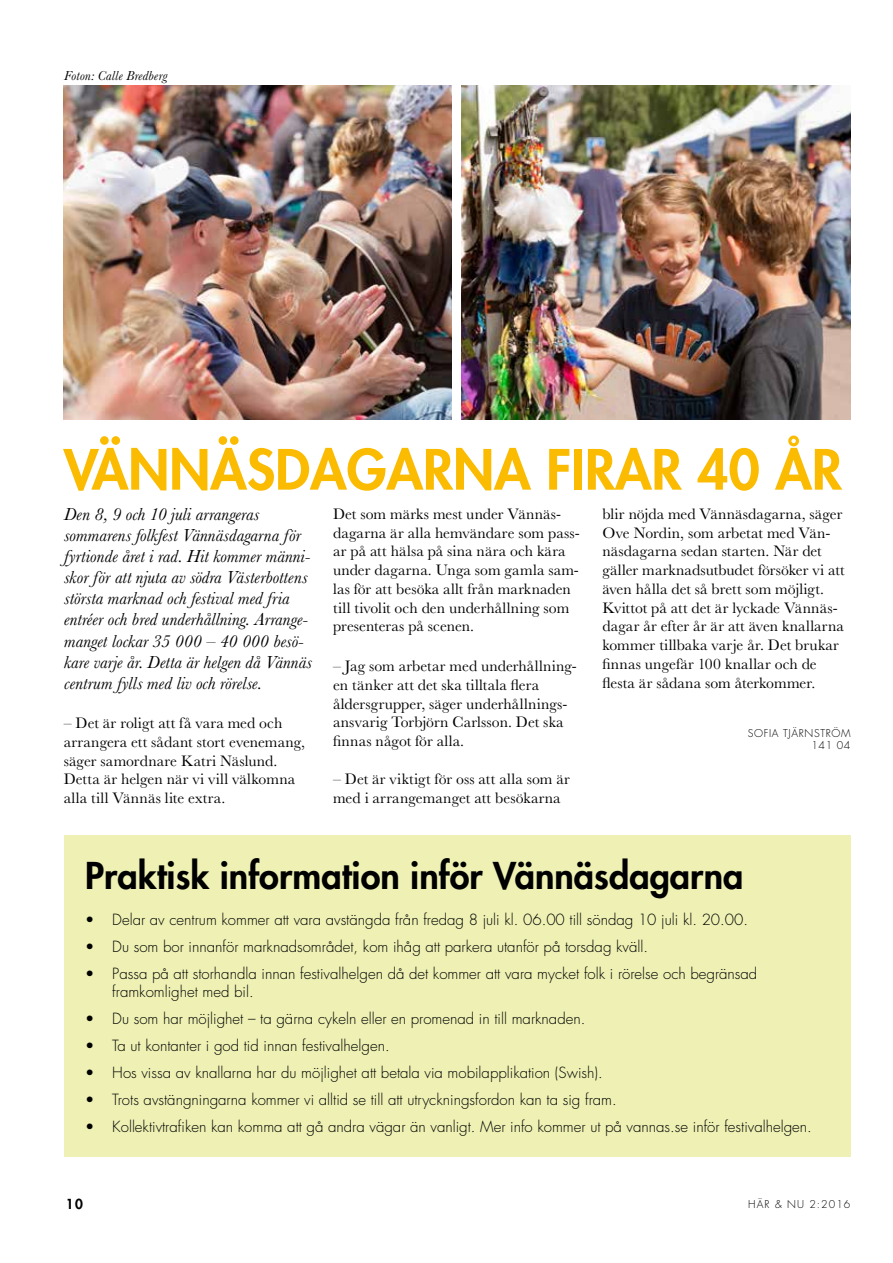
<style>
.page{position:relative;width:893px;height:1263px;background:#fff}
.page>*{position:absolute;margin:0;border:0;box-sizing:border-box;transform-origin:0 0}
.t1{font:800 54px "Futura Std";color:#fabb00}
.t2{font:800 36px "Futura Std";color:#000}
.t3{font:italic 18px/21px "Baskerville MT Std";letter-spacing:.005em;color:#000}
.t4{font:15.75px/18.8px "Baskerville MT Std";letter-spacing:.005em;color:#000}
.t5{font:300 15px/18px "Futura Std";color:#000}
.t6{font:italic 13.5px "Baskerville MT Std";letter-spacing:.015em;color:#000}
.t7{font:800 13.5px "Futura Std";color:#000}
.t8{font:300 10.5px/12px "Futura Std";letter-spacing:.06em;color:#000;text-align:right}
.t9{font:300 10.5px "Futura Std";letter-spacing:.1em;color:#000}
</style>
<div class="page">
<div style="left:64px;top:835px;width:786px;height:322px;background:#eef1b3"></div>
<img style="left:64px;top:85px;width:388px;height:334px">
<img style="left:462px;top:86px;width:388px;height:333px">
<p class="t6" style="left:64px;top:68px;width:105px">Foton: Calle Bredberg</p>
<h1 class="t1" style="left:64px;top:435px;width:780px">Vännäsdagarna firar 40 år</h1>
<p class="t4" style="left:333px;top:504px;width:248px">Det som märks mest under Vännäs&shy;dagarna är alla hemvändare som pass&shy;ar på att hälsa på sina nära och kära under dagarna. Unga som gamla sam&shy;las för att besöka allt från marknaden till tivolit och den underhållning som presenteras på scenen.</p>
<p class="t4" style="left:333px;top:657px;width:245px">– Jag som arbetar med underhållning&shy;en tänker att det ska tilltala flera åldersgrupper, säger underhållnings&shy;ansvarig Torbjörn Carlsson. Det ska finnas något för alla.</p>
<p class="t4" style="left:333px;top:770px;width:238px">– Det är viktigt för oss att alla som är med i arrangemanget att besökarna</p>
<p class="t4" style="left:602px;top:504px;width:244px">blir nöjda med Vännäsdagarna, säger Ove Nordin, som arbetat med Vän&shy;näsdagarna sedan starten. När det gäller marknadsutbudet försöker vi att även hålla det så brett som möjligt.<br>Kvittot på att det är lyckade Vännäs&shy;dagar år efter år är att även knallarna kommer tillbaka varje år. Det brukar finnas ungefär 100 knallar och de flesta är sådana som återkommer.</p>
<p class="t8" style="left:748px;top:728px;width:104px">Sof ia Tjärnström<br>141 04</p>
<p class="t3" style="left:64px;top:504px;width:250px">Den 8, 9 och 10 juli arrangeras sommarens folkfest Vännäsdagarna för fyrtionde året i rad. Hit kommer männi&shy;skor för att njuta av södra Västerbottens största marknad och festival med fria entréer och bred underhållning. Arrange&shy;manget lockar 35 000 – 40 000 besö&shy;kare varje år. Detta är helgen då Vännäs centrum fylls med liv och rörelse.</p>
<p class="t4" style="left:64px;top:714px;width:243px">– Det är roligt att få vara med och arrangera ett sådant stort evenemang, säger samordnare Katri Näslund.<br>Detta är helgen när vi vill välkomna alla till Vännäs lite extra.</p>
<h2 class="t2" style="left:85px;top:852px;width:660px">Praktisk information inför Vännäsdagarna</h2>
<p class="t5" style="left:85px;top:911px;width:664px">• Delar av centrum kommer att vara avstängda från fredag 8 juli kl. 06.00 till söndag 10 juli kl. 20.00.</p>
<p class="t5" style="left:85px;top:938px;width:564px">• Du som bor innanför marknadsområdet, kom ihåg att parkera utanför på torsdag kväll.</p>
<p class="t5" style="left:112px;top:965px;width:647px;text-indent:-27px">• Passa på att storhandla innan festivalhelgen då det kommer att vara mycket folk i rörelse och begränsad framkomlighet med bil.</p>
<p class="t5" style="left:85px;top:1010px;width:502px">• Du som har möjlighet – ta gärna cykeln eller en promenad in till marknaden.</p>
<p class="t5" style="left:85px;top:1037px;width:306px">• Ta ut kontanter i god tid innan festivalhelgen.</p>
<p class="t5" style="left:85px;top:1064px;width:519px">• Hos vissa av knallarna har du möjlighet att betala via mobilapplikation (Swish).</p>
<p class="t5" style="left:85px;top:1091px;width:533px">• Trots avstängningarna kommer vi alltid se till att utryckningsfordon kan ta sig fram.</p>
<p class="t5" style="left:85px;top:1118px;width:728px">• Kollektivtrafiken kan komma att gå andra vägar än vanligt. Mer info kommer ut på vannas.se inför festivalhelgen.</p>
<p class="t7" style="left:66px;top:1195px;width:18px">10</p>
<p class="t9" style="left:748px;top:1198px;width:104px">Här &amp; nu 2:2016</p>
</div>
